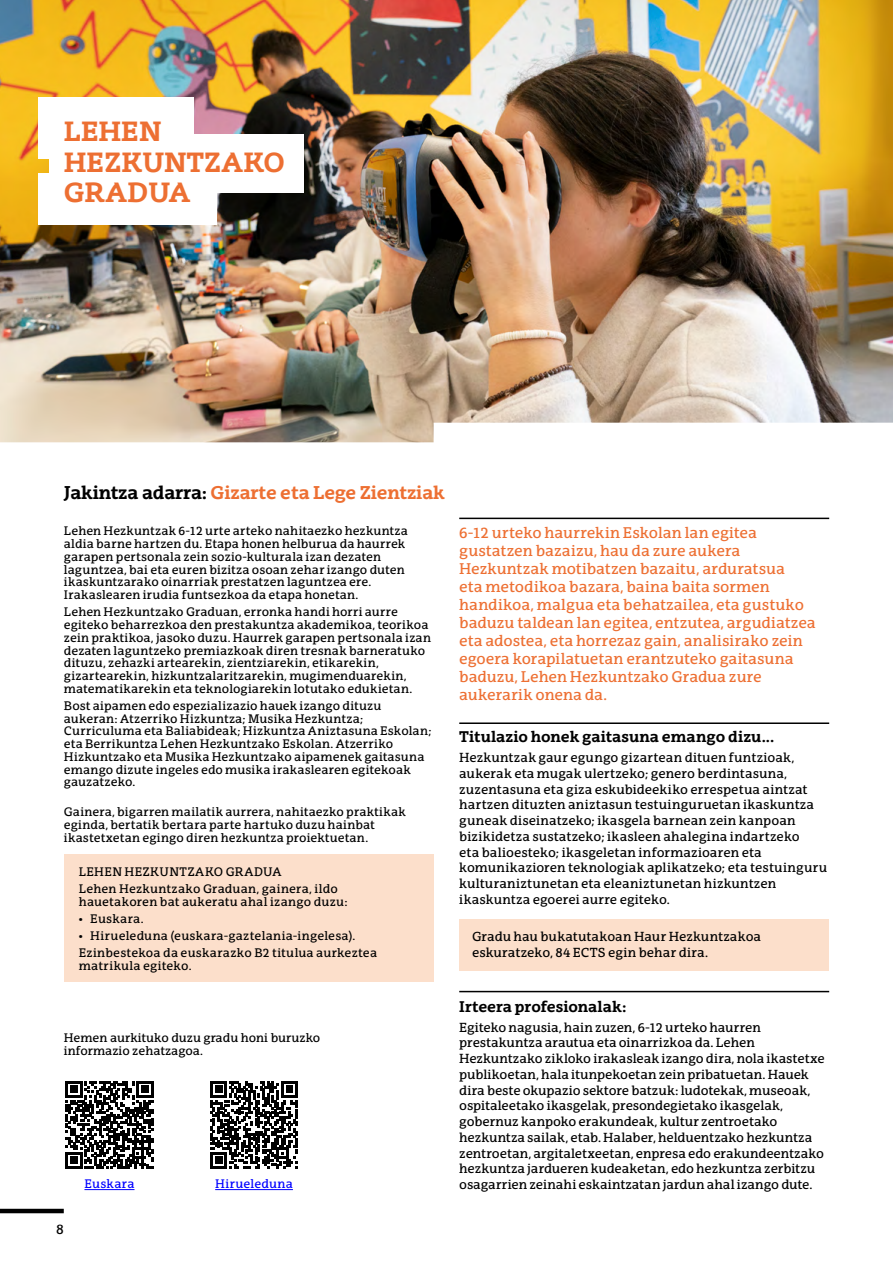
<style>
.page{position:relative;width:893px;height:1263px;background:#fff}
.page>*{position:absolute;margin:0;border:0;box-sizing:border-box;transform-origin:0 0}
.t1{font:700 27px/30px "EHU Serif";color:#ed6f32}
.Párrafo_ESP{font:700 18px "EHU Serif";letter-spacing:-.01em;color:#ed6f32}
.Párrafo_ESP-2{font:15px/18px "EHU Serif";color:#ed6f32}
.Párrafo_ESP-3{font:700 15px "EHU Serif";color:#000}
.t2{font:13.5px "EHU Serif";color:#000}
.Párrafo_ESP-4{font:12.75px/15.8px "EHU Serif";color:#000}
.Párrafo_ESP-5{font:12px/12.8px "EHU Serif";letter-spacing:.01em;color:#000}
.Párrafo_ESP-6{font:12px "EHU Serif";letter-spacing:.03em;color:#000}
.t3{font:12px "EHU Serif";letter-spacing:.02em;color:#00f}
.s1{color:#000}
</style>
<div class="page">
<img style="left:0;top:0;width:893px;height:442px">
<svg style="left:434px;top:423px;width:459px;height:19px"></svg>
<svg style="left:0;top:442px;width:830px;height:78px"></svg>
<svg style="left:66px;top:1081px;width:87px;height:87px"></svg>
<svg style="left:210px;top:1081px;width:88px;height:87px"></svg>
<hr style="left:215px;top:1189px;width:78px;height:1px;background:#00f">
<hr style="left:84px;top:1189px;width:51px;height:1px;background:#00f">
<div style="left:49px;top:134px;width:255px;height:58px;background:#fff"></div>
<div style="left:38px;top:97px;width:155px;height:61px;background:#fff"></div>
<div style="left:38px;top:173px;width:179px;height:52px;background:#fff"></div>
<div style="left:459px;top:919px;width:370px;height:52px;background:#fcdfcb"></div>
<div style="left:64px;top:855px;width:369px;height:127px;background:#fcdfcb"></div>
<hr style="left:0;top:1209px;width:64px;height:4px;background:#000">
<hr style="left:459px;top:518px;width:370px;height:1px;background:#000">
<hr style="left:459px;top:722px;width:370px;height:2px;background:#000">
<hr style="left:459px;top:991px;width:370px;height:1px;background:#000">
<p class="t1" style="left:64px;top:116px;width:223px">LEHEN<br>HEZKUNTZAKO<br>GRADUA</p>
<p class="Párrafo_ESP" style="left:64px;top:481px;width:382px"><span class="s1">Jakintza adarra:</span> Gizarte eta Lege Zientziak</p>
<p class="Párrafo_ESP-5" style="left:64px;top:525px;width:346px">Lehen Hezkuntzak 6-12 urte arteko nahitaezko hezkuntza aldia barne hartzen du. Etapa honen helburua da haurrek garapen pertsonala zein sozio-kulturala izan dezaten laguntzea, bai eta euren bizitza osoan zehar izango duten ikaskuntzarako oinarriak prestatzen laguntzea ere.<br>Irakaslearen irudia funtsezkoa da etapa honetan.</p>
<p class="Párrafo_ESP-5" style="left:64px;top:605px;width:369px">Lehen Hezkuntzako Graduan, erronka handi horri aurre egiteko beharrezkoa den prestakuntza akademikoa, teorikoa zein praktikoa, jasoko duzu. Haurrek garapen pertsonala izan dezaten laguntzeko premiazkoak diren tresnak barneratuko dituzu, zehazki artearekin, zientziarekin, etikarekin, gizartearekin, hizkuntzalaritzarekin, mugimenduarekin, matematikarekin eta teknologiarekin lotutako edukietan.</p>
<p class="Párrafo_ESP-5" style="left:64px;top:699px;width:369px">Bost aipamen edo espezializazio hauek izango dituzu aukeran: Atzerriko Hizkuntza; Musika Hezkuntza; Curriculuma eta Baliabideak; Hizkuntza Aniztasuna Eskolan; eta Berrikuntza Lehen Hezkuntzako Eskolan. Atzerriko Hizkuntzako eta Musika Hezkuntzako aipamenek gaitasuna emango dizute ingeles edo musika irakaslearen egitekoak gauzatzeko.</p>
<p class="Párrafo_ESP-5" style="left:64px;top:805px;width:344px">Gainera, bigarren mailatik aurrera, nahitaezko praktikak eginda, bertatik bertara parte hartuko duzu hainbat ikastetxetan egingo diren hezkuntza proiektuetan.</p>
<p class="Párrafo_ESP-6" style="left:79px;top:865px;width:204px">LEHEN HEZKUNTZAKO GRADUA</p>
<p class="Párrafo_ESP-5" style="left:79px;top:882px;width:270px">Lehen Hezkuntzako Graduan, gainera, ildo hauetakoren bat aukeratu ahal izango duzu:</p>
<p class="Párrafo_ESP-5" style="left:79px;top:912px;width:66px">• Euskara.</p>
<p class="Párrafo_ESP-5" style="left:79px;top:929px;width:278px">• Hirueleduna (euskara-gaztelania-ingelesa).</p>
<p class="Párrafo_ESP-5" style="left:79px;top:946px;width:300px">Ezinbestekoa da euskarazko B2 titulua aurkeztea matrikula egiteko.</p>
<p class="Párrafo_ESP-5" style="left:64px;top:1031px;width:258px;line-height:13.5px">Hemen aurkituko duzu gradu honi buruzko informazio zehatzagoa.</p>
<p class="t2" style="left:56px;top:1221px;width:9px">8</p>
<p class="t3" style="left:84px;top:1176px;width:52px">Euskara</p>
<p class="t3" style="left:215px;top:1176px;width:79px">Hirueleduna</p>
<p class="Párrafo_ESP-2" style="left:459px;top:523px;width:358px">6-12 urteko haurrekin Eskolan lan egitea gustatzen bazaizu, hau da zure aukera Hezkuntzak motibatzen bazaitu, arduratsua<br>eta metodikoa bazara, baina baita sormen handikoa, malgua eta behatzailea, eta gustuko baduzu taldean lan egitea, entzutea, argudiatzea eta adostea, eta horrezaz gain, analisirako zein egoera korapilatuetan erantzuteko gaitasuna baduzu, Lehen Hezkuntzako Gradua zure aukerarik onena da.</p>
<p class="Párrafo_ESP-3" style="left:459px;top:727px;width:316px">Titulazio honek gaitasuna emango dizu...</p>
<p class="Párrafo_ESP-4" style="left:459px;top:749px;width:369px">Hezkuntzak gaur egungo gizartean dituen funtzioak, aukerak eta mugak ulertzeko; genero berdintasuna, zuzentasuna eta giza eskubideekiko errespetua aintzat hartzen dituzten aniztasun testuinguruetan ikaskuntza guneak diseinatzeko; ikasgela barnean zein kanpoan bizikidetza sustatzeko; ikasleen ahalegina indartzeko<br>eta balioesteko; ikasgeletan informazioaren eta komunikazioren teknologiak aplikatzeko; eta testuinguru kulturaniztunetan eta eleaniztunetan hizkuntzen ikaskuntza egoerei aurre egiteko.</p>
<p class="Párrafo_ESP-4" style="left:472px;top:928px;width:291px">Gradu hau bukatutakoan Haur Hezkuntzakoa eskuratzeko, 84 ECTS egin behar dira.</p>
<p class="Párrafo_ESP-3" style="left:459px;top:997px;width:169px">Irteera profesionalak:</p>
<p class="Párrafo_ESP-4" style="left:459px;top:1019px;width:367px">Egiteko nagusia, hain zuzen, 6-12 urteko haurren prestakuntza arautua eta oinarrizkoa da. Lehen Hezkuntzako zikloko irakasleak izango dira, nola ikastetxe publikoetan, hala itunpekoetan zein pribatuetan. Hauek dira beste okupazio sektore batzuk: ludotekak, museoak, ospitaleetako ikasgelak, presondegietako ikasgelak, gobernuz kanpoko erakundeak, kultur zentroetako hezkuntza sailak, etab. Halaber, helduentzako hezkuntza zentroetan, argitaletxeetan, enpresa edo erakundeentzako hezkuntza jardueren kudeaketan, edo hezkuntza zerbitzu osagarrien zeinahi eskaintzatan jardun ahal izango dute.</p>
</div>
